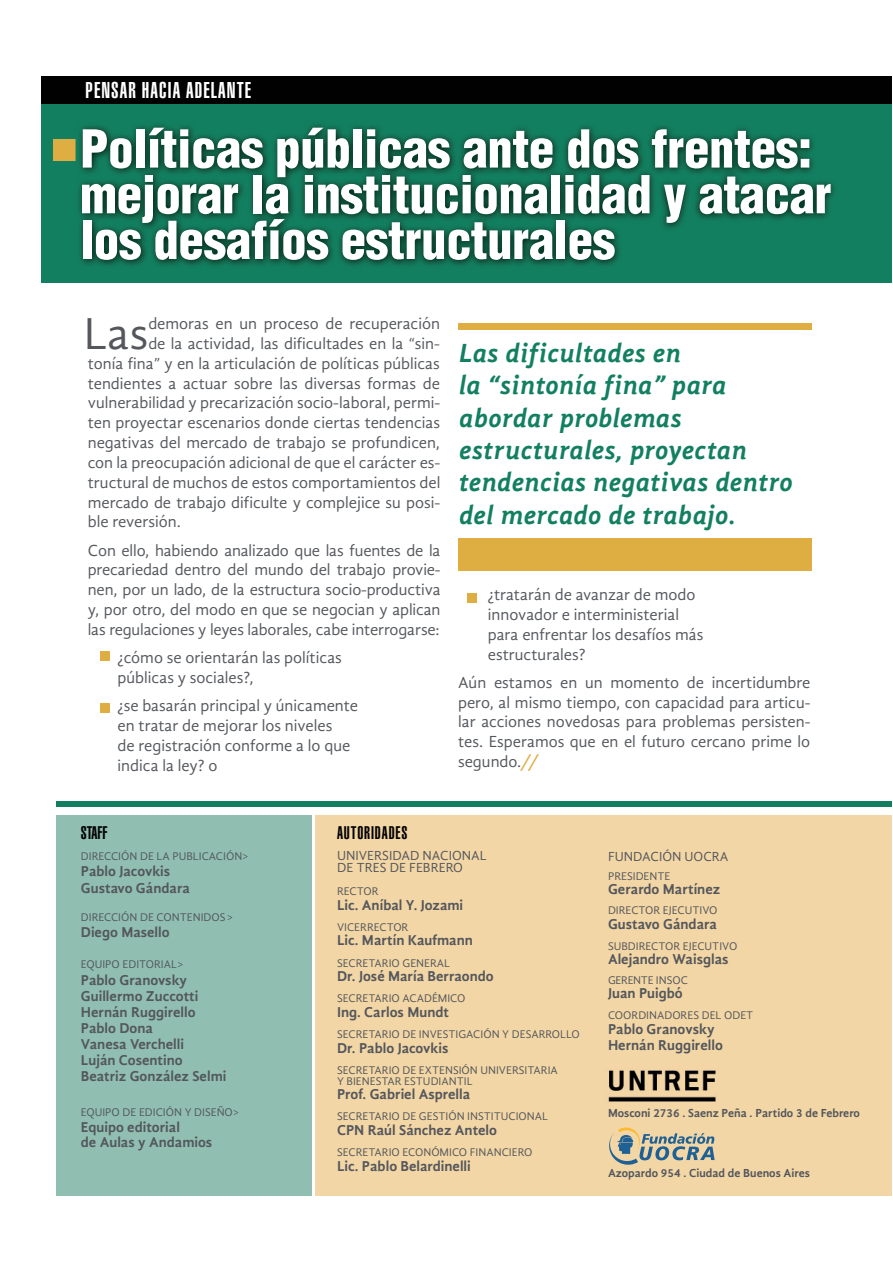
<style>
.page{position:relative;width:893px;height:1263px;background:#fff}
.page>*{position:absolute;margin:0;border:0;box-sizing:border-box;transform-origin:0 0}
.t1{font:900 condensed 51px/45.8px "Helvetica LT Std";letter-spacing:-.01em;color:#fff}
.t2{font:46.05px "Gandhi Sans";color:#54575c}
.t3{font:italic 700 27px/32.4px "Gandhi Sans";letter-spacing:.015em;color:#128060}
.t4{font:22.5px "Helvetica LT Std Ultra Comp";letter-spacing:.05em;color:#fff}
.t5{font:18px "Helvetica LT Std Ultra Comp";letter-spacing:.05em;color:#020102}
.t6{font:16.5px/19.8px "Gandhi Sans";color:#54575c}
.t7{font:700 14.7px/16px "Gandhi Sans";color:#54575c}
.t8{font:13.5px/12px "Gandhi Sans";color:#54575c}
.t9{font:700 12px "Gandhi Sans";color:#54575c}
.t10{font:11.4px/10.5px "Gandhi Sans";color:#54575c}
.t11{font:11.4px "Gandhi Sans";letter-spacing:-.025em;color:#54575c}
.s1{font-weight:700;font-style:italic;color:#dfae43}
</style>
<div class="page">
<div style="left:56px;top:815px;width:256px;height:380px;background:#90bfb1"></div>
<div style="left:315px;top:815px;width:576px;height:380px;background:#f3d6a5"></div>
<div style="left:56px;top:801px;width:835px;height:5px;background:#128060"></div>
<svg style="left:609px;top:1127px;width:106px;height:38px"></svg>
<div style="left:458px;top:323px;width:353px;height:7px;background:#dfae43"></div>
<div style="left:458px;top:538px;width:353px;height:32px;background:#dfae43"></div>
<div style="left:41px;top:79px;width:850px;height:203px;background:#128060"></div>
<div style="left:41px;top:77px;width:850px;height:27px;background:#020102"></div>
<div style="left:53px;top:139px;width:23px;height:22px;background:#dfae43"></div>
<img style="left:79px;top:124px;width:756px;height:142px">
<img style="left:608px;top:1070px;width:108px;height:32px">
<div style="left:100px;top:652px;width:9px;height:9px;background:#dfae43"></div>
<div style="left:467px;top:593px;width:9px;height:9px;background:#dfae43"></div>
<div style="left:100px;top:703px;width:9px;height:9px;background:#dfae43"></div>
<h3 class="t4" style="left:85px;top:77px;width:167px">PENSAR HACIA ADELANTE</h3>
<h1 class="t1" style="left:80px;top:126px;width:753px">Políticas públicas ante dos frentes: mejorar la institucionalidad y atacar los desafíos estructurales</h1>
<h2 class="t2" style="left:84px;top:307px;width:66px">Las</h2>
<p class="t6" style="left:148px;top:314px;width:293px">demoras en un proceso de recuperación</p>
<p class="t6" style="left:148px;top:334px;width:293px">de la actividad, las dificultades en la “sin-</p>
<p class="t6" style="left:88px;top:353px;width:354px">tonía fina” y en la articulación de políticas públicas</p>
<p class="t6" style="left:88px;top:373px;width:354px">tendientes a actuar sobre las diversas formas de</p>
<p class="t6" style="left:88px;top:393px;width:354px">vulnerabilidad y precarización socio-laboral, permi-</p>
<p class="t6" style="left:88px;top:413px;width:354px">ten proyectar escenarios donde ciertas tendencias</p>
<p class="t6" style="left:88px;top:433px;width:354px">negativas del mercado de trabajo se profundicen,</p>
<p class="t6" style="left:88px;top:452px;width:354px">con la preocupación adicional de que el carácter es-</p>
<p class="t6" style="left:88px;top:472px;width:354px">tructural de muchos de estos comportamientos del</p>
<p class="t6" style="left:88px;top:492px;width:354px">mercado de trabajo dificulte y complejice su posi-</p>
<p class="t6" style="left:88px;top:512px;width:95px">ble reversión.</p>
<p class="t6" style="left:88px;top:540px;width:354px;text-align:justify">Con ello, habiendo analizado que las fuentes de la precariedad dentro del mundo del trabajo provie&shy;nen, por un lado, de la estructura socio-productiva y, por otro, del modo en que se negocian y aplican las regulaciones y leyes laborales, cabe interrogarse:</p>
<p class="t6" style="left:118px;top:648px;width:226px">¿cómo se orientarán las políticas públicas y sociales?,</p>
<p class="t6" style="left:118px;top:696px;width:242px">¿se basarán principal y únicamente en tratar de mejorar los niveles<br>de registración conforme a lo que indica la ley? o</p>
<h3 class="t3" style="left:459px;top:336px;width:335px">Las dificultades en<br>la “sintonía fina” para abordar problemas estructurales, proyectan tendencias negativas dentro del mercado de trabajo.</h3>
<p class="t6" style="left:488px;top:585px;width:217px">¿tratarán de avanzar de modo innovador e interministerial para enfrentar los desafíos más estructurales?</p>
<p class="t6" style="left:458px;top:672px;width:354px;text-align:justify">Aún estamos en un momento de incertidumbre pero, al mismo tiempo, con capacidad para articu&shy;lar acciones novedosas para problemas persisten&shy;tes. Esperamos que en el futuro cercano prime lo segundo.<span class="s1">//</span></p>
<p class="t5" style="left:81px;top:822px;width:28px">STAFF</p>
<p class="t10" style="left:81px;top:851px;width:169px">DIRECCIÓN DE LA PUBLICACIÓN&gt;</p>
<p class="t7" style="left:81px;top:863px;width:111px;line-height:17.1px">Pablo Jacovkis<br>Gustavo Gándara</p>
<p class="t10" style="left:81px;top:912px;width:154px">DIRECCIÓN DE CONTENIDOS &gt;</p>
<p class="t7" style="left:81px;top:924px;width:90px">Diego Masello</p>
<p class="t10" style="left:81px;top:959px;width:104px">EQUIPO EDITORIAL&gt;</p>
<p class="t7" style="left:81px;top:972px;width:147px">Pablo Granovsky<br>Guillermo Zuccotti<br>Hernán Ruggirello<br>Pablo Dona<br>Vanesa Verchelli<br>Luján Cosentino<br>Beatriz González Selmi</p>
<p class="t10" style="left:81px;top:1107px;width:160px">EQUIPO DE EDICIÓN Y DISEÑO&gt;</p>
<p class="t7" style="left:81px;top:1119px;width:133px;line-height:14.7px">Equipo editorial<br>de Aulas y Andamios</p>
<p class="t5" style="left:337px;top:822px;width:72px">AUTORIDADES</p>
<p class="t8" style="left:337px;top:849px;width:151px">UNIVERSIDAD NACIONAL<br>DE TRES DE FEBRERO</p>
<p class="t10" style="left:337px;top:886px;width:43px">RECTOR</p>
<p class="t7" style="left:337px;top:897px;width:128px">Lic. Aníbal Y. Jozami</p>
<p class="t10" style="left:337px;top:922px;width:73px">VICERRECTOR</p>
<p class="t7" style="left:337px;top:932px;width:137px">Lic. Martín Kaufmann</p>
<p class="t10" style="left:337px;top:957px;width:115px">SECRETARIO GENERAL</p>
<p class="t7" style="left:337px;top:968px;width:158px">Dr. José María Berraondo</p>
<p class="t10" style="left:337px;top:993px;width:130px">SECRETARIO ACADÉMICO</p>
<p class="t7" style="left:337px;top:1004px;width:114px">Ing. Carlos Mundt</p>
<p class="t10" style="left:337px;top:1029px;width:244px">SECRETARIO DE INVESTIGACIÓN Y DESARROLLO</p>
<p class="t7" style="left:337px;top:1040px;width:113px">Dr. Pablo Jacovkis</p>
<p class="t10" style="left:337px;top:1065px;width:222px">SECRETARIO DE EXTENSIÓN UNIVERSITARIA<br>Y BIENESTAR ESTUDIANTIL</p>
<p class="t7" style="left:337px;top:1086px;width:135px">Prof. Gabriel Asprella</p>
<p class="t10" style="left:337px;top:1111px;width:212px">SECRETARIO DE GESTIÓN INSTITUCIONAL</p>
<p class="t7" style="left:337px;top:1122px;width:162px">CPN Raúl Sánchez Antelo</p>
<p class="t10" style="left:337px;top:1147px;width:197px">SECRETARIO ECONÓMICO FINANCIERO</p>
<p class="t7" style="left:337px;top:1158px;width:135px">Lic. Pablo Belardinelli</p>
<p class="t8" style="left:608px;top:850px;width:122px">FUNDACIÓN UOCRA</p>
<p class="t10" style="left:608px;top:870px;width:64px">PRESIDENTE</p>
<p class="t7" style="left:608px;top:881px;width:114px">Gerardo Martínez</p>
<p class="t10" style="left:608px;top:905px;width:111px">DIRECTOR EJECUTIVO</p>
<p class="t7" style="left:608px;top:915px;width:111px">Gustavo Gándara</p>
<p class="t10" style="left:608px;top:940px;width:131px">SUBDIRECTOR EJECUTIVO</p>
<p class="t7" style="left:608px;top:951px;width:122px">Alejandro Waisglas</p>
<p class="t11" style="left:608px;top:973px;width:81px">GERENTE INSOC</p>
<p class="t7" style="left:608px;top:985px;width:76px">Juan Puigbó</p>
<p class="t7" style="left:608px;top:1037px;width:116px">Hernán Ruggirello</p>
<p class="t10" style="left:608px;top:1010px;width:147px">COORDINADORES DEL ODET</p>
<p class="t7" style="left:608px;top:1021px;width:108px">Pablo Granovsky</p>
<p class="t9" style="left:608px;top:1106px;width:253px">Mosconi 2736 . Saenz Peña . Partido 3 de Febrero</p>
<p class="t9" style="left:608px;top:1166px;width:203px">Azopardo 954 . Ciudad de Buenos Aires</p>
</div>
